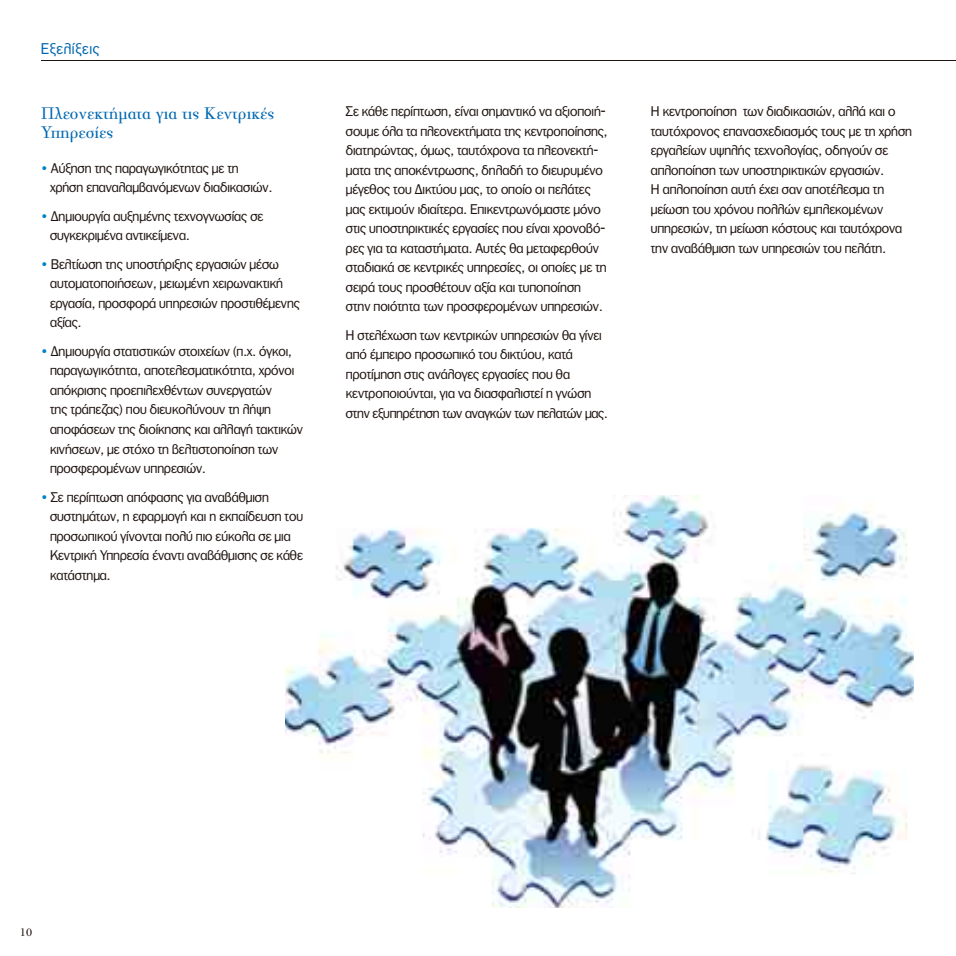
<style>
.page{position:relative;width:956px;height:956px;background:#fff}
.page>*{position:absolute;margin:0;border:0;box-sizing:border-box;transform-origin:0 0}
.t1{font:18px/19.5px "PF Bodoni Text Poly";color:#0067b1}
.t2{font:15px "PF Franklin Gothic";letter-spacing:.05em;color:#0067b1}
.t3{font:13.5px/19.5px "PF Franklin Gothic";color:#1f1410}
.t4{font:12px "PF Bodoni Text Poly";color:#1f1410}
.s1{color:#0083c8}
</style>
<div class="page">
<img style="left:285px;top:495px;width:629px;height:412px">
<hr style="left:41px;top:60px;width:914px;height:1px;background:#1f1410">
<p class="t2" style="left:41px;top:43px;width:60px">Εξελίξεις</p>
<h1 class="t1" style="left:41px;top:103px;width:235px">Πλεονεκτήµατα για τις Κεντρικές<br>Υπηρεσίες</h1>
<p class="t3" style="left:50px;top:160px;width:224px;text-indent:-9px"><span class="s1">•</span> Αύξηση της παραγωγικότητας µε τη χρήση επαναλαµβανόµενων διαδικασιών.</p>
<p class="t3" style="left:50px;top:208px;width:215px;text-indent:-9px"><span class="s1">•</span> ∆ηµιουργία αυξηµένης τεχνογνωσίας σε συγκεκριµένα αντικείµενα.</p>
<p class="t3" style="left:50px;top:256px;width:251px;text-indent:-9px"><span class="s1">•</span> Βελτίωση της υποστήριξης εργασιών µέσω αυτοµατοποιήσεων, µειωµένη χειρωνακτική εργασία, προσφορά υπηρεσιών προστιθέµενης αξίας.</p>
<p class="t3" style="left:50px;top:343px;width:254px;text-indent:-9px"><span class="s1">•</span> ∆ηµιουργία στατιστικών στοιχείων (π.χ. όγκοι, παραγωγικότητα, αποτελεσµατικότητα, χρόνοι απόκρισης προεπιλεχθέντων συνεργατών<br>της τράπεζας) που διευκολύνουν τη λήψη αποφάσεων της διοίκησης και αλλαγή τακτικών κινήσεων, µε στόχο τη βελτιστοποίηση των προσφεροµένων υπηρεσιών.</p>
<p class="t3" style="left:50px;top:488px;width:254px;text-indent:-9px"><span class="s1">•</span> Σε περίπτωση απόφασης για αναβάθµιση συστηµάτων, η εφαρµογή και η εκπαίδευση του προσωπικού γίνονται πολύ πιο εύκολα σε µια Κεντρική Υπηρεσία έναντι αναβάθµισης σε κάθε κατάστηµα.</p>
<p class="t3" style="left:346px;top:103px;width:263px">Σε κάθε περίπτωση, είναι σηµαντικό να αξιοποιή&shy;σουµε όλα τα πλεονεκτήµατα της κεντροποίησης, διατηρώντας, όµως, ταυτόχρονα τα πλεονεκτή&shy;µατα της αποκέντρωσης, δηλαδή το διευρυµένο µέγεθος του ∆ικτύου µας, το οποίο οι πελάτες µας εκτιµούν ιδιαίτερα. Επικεντρωνόµαστε µόνο στις υποστηρικτικές εργασίες που είναι χρονοβό&shy;ρες για τα καταστήµατα. Αυτές θα µεταφερθούν σταδιακά σε κεντρικές υπηρεσίες, οι οποίες µε τη σειρά τους προσθέτουν αξία και τυποποίηση στην ποιότητα των προσφεροµένων υπηρεσιών.</p>
<p class="t3" style="left:346px;top:326px;width:263px">H στελέχωση των κεντρικών υπηρεσιών θα γίνει από έµπειρο προσωπικό του δικτύου, κατά προτίµηση στις ανάλογες εργασίες που θα κεντροποιούνται, για να διασφαλιστεί η γνώση στην εξυπηρέτηση των αναγκών των πελατών µας.</p>
<p class="t3" style="left:650px;top:103px;width:263px">Η κεντροποίηση των διαδικασιών, αλλά και ο ταυτόχρονος επανασχεδιασµός τους µε τη χρήση εργαλείων υψηλής τεχνολογίας, οδηγούν σε απλοποίηση των υποστηρικτικών εργασιών.<br>Η απλοποίηση αυτή έχει σαν αποτέλεσµα τη µείωση του χρόνου πολλών εµπλεκοµένων υπηρεσιών, τη µείωση κόστους και ταυτόχρονα την αναβάθµιση των υπηρεσιών του πελάτη.</p>
<p class="t4" style="left:20px;top:925px;width:14px">10</p>
</div>
